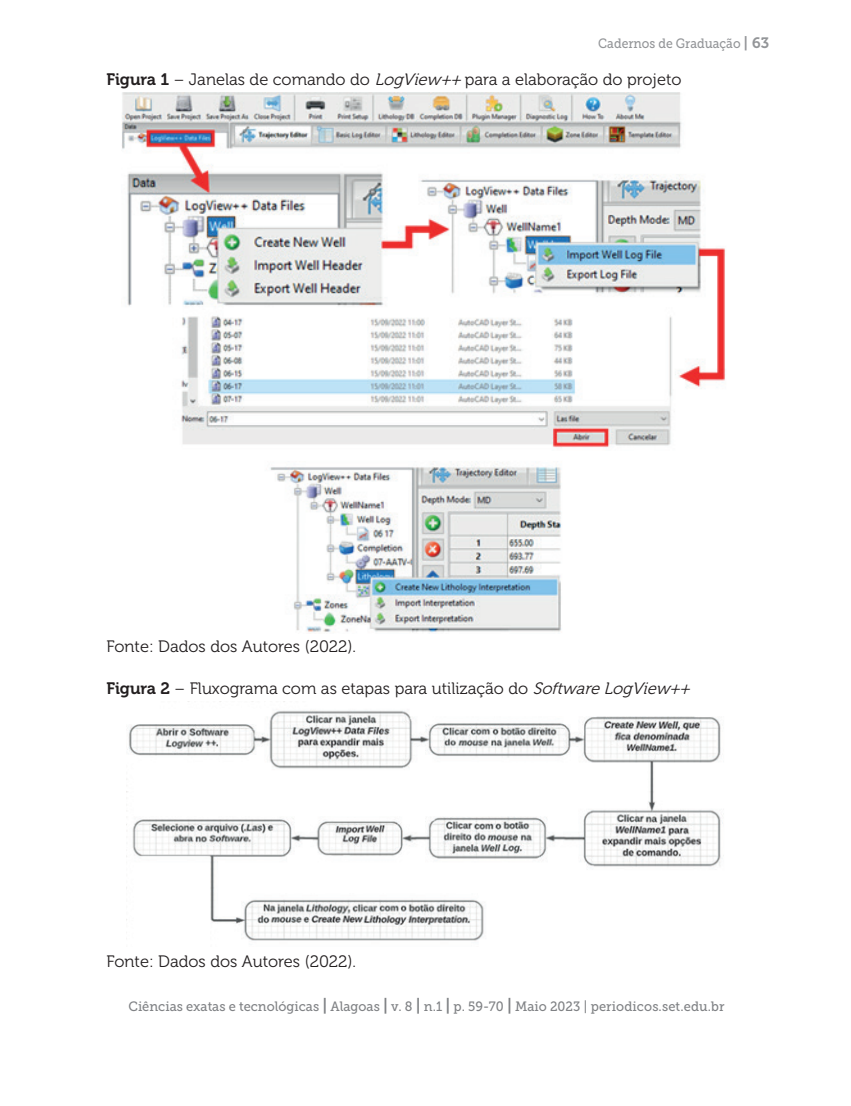
<style>
.page{position:relative;width:851px;height:1106px;background:#fff}
.page>*{position:absolute;margin:0;border:0;box-sizing:border-box;transform-origin:0 0}
.t1{font:16.5px "Museo 300";color:#231f20}
.t2{font:13.5px "Museo Slab 500";color:#808285;scale:.95 1}
.t3{font:13.5px "Museo Slab 500";color:#939598;scale:.9 1}
.s1{font-family:"Museo 700";font-size:15px}
.s2{font-family:"Museo 700"}
.s3{font-style:italic}
.s4{font-family:"Museo 700";font-size:16.5px}
</style>
<div class="page">
<img style="left:122px;top:92px;width:603px;height:541px">
<img style="left:126px;top:701px;width:597px;height:240px">
<p class="t3" style="left:598px;top:36px;width:191px">Cadernos de Graduação <span class="s1">| 63</span></p>
<p class="t1" style="left:106px;top:70px;width:576px"><span class="s2">Figura 1</span> – Janelas de comando do <span class="s3">LogView++</span> para a elaboração do projeto</p>
<p class="t1" style="left:106px;top:637px;width:251px">Fonte: Dados dos Autores (2022).</p>
<p class="t1" style="left:106px;top:679px;width:589px"><span class="s2">Figura 2</span> – Fluxograma com as etapas para utilização do <span class="s3">SoftwareLogView++</span></p>
<p class="t1" style="left:106px;top:952px;width:251px">Fonte: Dados dos Autores (2022).</p>
<p class="t2" style="left:128px;top:999px;width:629px">Ciências exatas e tecnológicas <span class="s4">|</span> Alagoas <span class="s4">|</span> v. 8 <span class="s4">|</span> n.1 <span class="s4">|</span> p. 59-70 <span class="s4">|</span> Maio 2023 | periodicos.set.edu.br</p>
</div>
